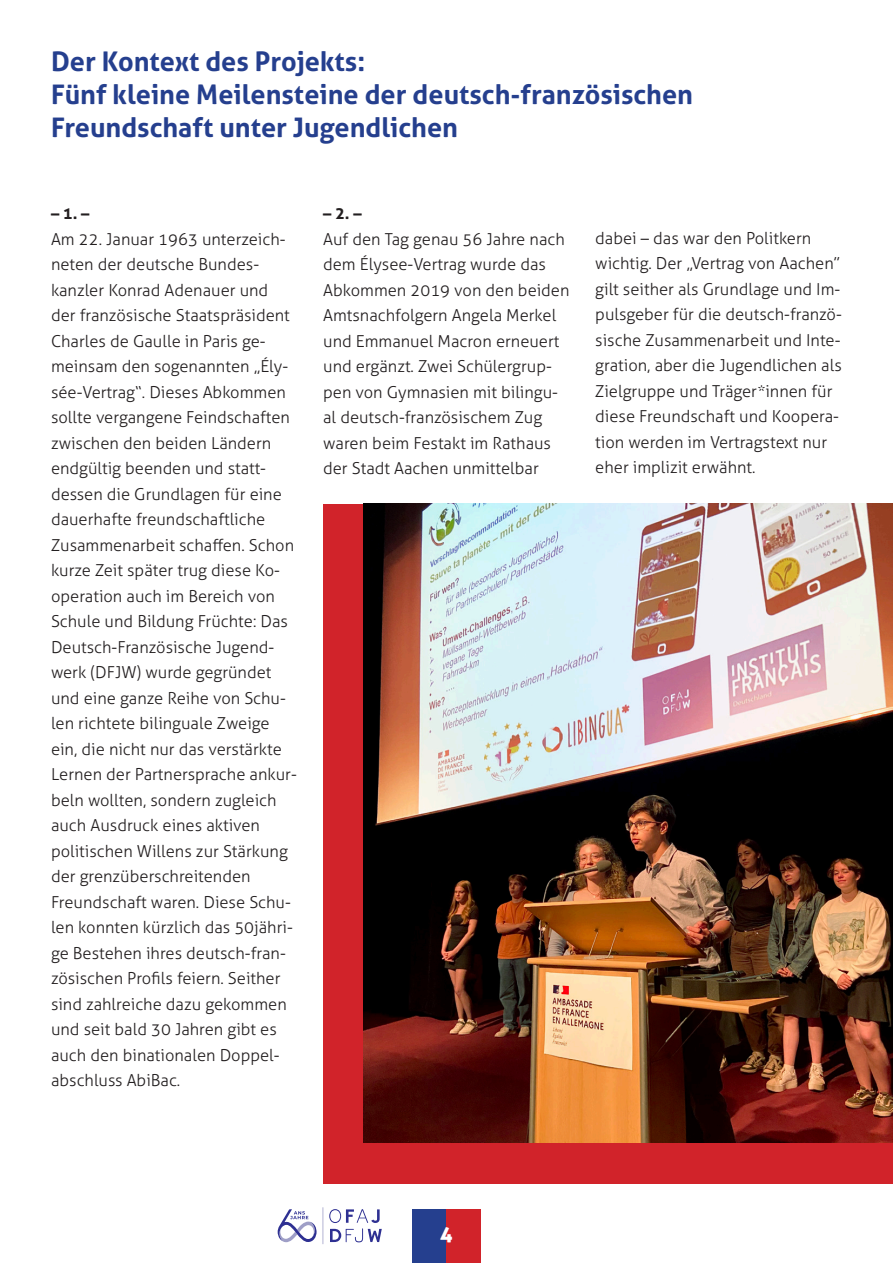
<style>
.page{position:relative;width:893px;height:1263px;background:#fff}
.page>*{position:absolute;margin:0;border:0;box-sizing:border-box;transform-origin:0 0}
.t1{font:700 27px/33px "Aller";color:#253f8e}
.t2{font:21px "Aller Display";color:#fff}
.t3{font:300 16.5px/25.5px "Aller";color:#231f20}
.t4{font:700 16.5px "Aller";color:#231f20}
</style>
<div class="page">
<div style="left:412px;top:1209px;width:34px;height:54px;background:#253f8e"></div>
<div style="left:446px;top:1209px;width:34px;height:54px;background:#d1232a"></div>
<svg style="left:329px;top:1209px;width:53px;height:33px"></svg>
<svg style="left:278px;top:1209px;width:39px;height:33px"></svg>
<hr style="left:323px;top:1207px;width:1px;height:37px;background:#9f9fc7">
<div style="left:323px;top:504px;width:570px;height:679px;background:#d1232a"></div>
<img style="left:363px;top:504px;width:530px;height:638px">
<h1 class="t1" style="left:51px;top:45px;width:644px">Der Kontext des Projekts:<br>Fünf kleine Meilensteine der deutsch-französischen<br>Freundschaft unter Jugendlichen</h1>
<p class="t4" style="left:51px;top:203px;width:40px">– 1. –</p>
<p class="t3" style="left:51px;top:226px;width:247px">Am 22. Januar 1963 unterzeich&shy;neten der deutsche Bundes&shy;kanzler Konrad Adenauer und der französische Staatspräsident<br>Charles de Gaulle in Paris ge&shy;meinsam den sogenannten „Ély&shy;sée-Vertrag“. Dieses Abkommen sollte vergangene Feindschaften zwischen den beiden Ländern endgültig beenden und statt&shy;dessen die Grundlagen für eine dauerhafte freundschaftliche<br>Zusammenarbeit schaffen. Schon kurze Zeit später trug diese Ko&shy;operation auch im Bereich von<br>Schule und Bildung Früchte: Das<br>Deutsch-Französische Jugend&shy;werk (DFJW) wurde gegründet und eine ganze Reihe von Schu&shy;len richtete bilinguale Zweige ein, die nicht nur das verstärkte<br>Lernen der Partnersprache ankur&shy;beln wollten, sondern zugleich auch Ausdruck eines aktiven politischen Willens zur Stärkung der grenzüberschreitenden<br>Freundschaft waren. Diese Schu&shy;len konnten kürzlich das 50jähri&shy;ge Bestehen ihres deutsch-fran&shy;zösischen Profils feiern. Seither sind zahlreiche dazu gekommen und seit bald 30 Jahren gibt es auch den binationalen Doppel&shy;abschluss AbiBac.</p>
<p class="t4" style="left:323px;top:203px;width:40px">– 2. –</p>
<p class="t3" style="left:323px;top:226px;width:248px">Auf den Tag genau 56 Jahre nach dem Élysee-Vertrag wurde das<br>Abkommen 2019 von den beiden<br>Amtsnachfolgern Angela Merkel und Emmanuel Macron erneuert und ergänzt. Zwei Schülergrup&shy;pen von Gymnasien mit bilingu&shy;al deutsch-französischem Zug waren beim Festakt im Rathaus der Stadt Aachen unmittelbar</p>
<p class="t3" style="left:595px;top:225px;width:248px">dabei – das war den Politkern wichtig. Der „Vertrag von Aachen” gilt seither als Grundlage und Im&shy;pulsgeber für die deutsch-franzö&shy;sische Zusammenarbeit und Inte&shy;gration, aber die Jugendlichen als<br>Zielgruppe und Träger*innen für diese Freundschaft und Koopera&shy;tion werden im Vertragstext nur eher implizit erwähnt.</p>
<p class="t2" style="left:440px;top:1220px;width:15px">4</p>
</div>
